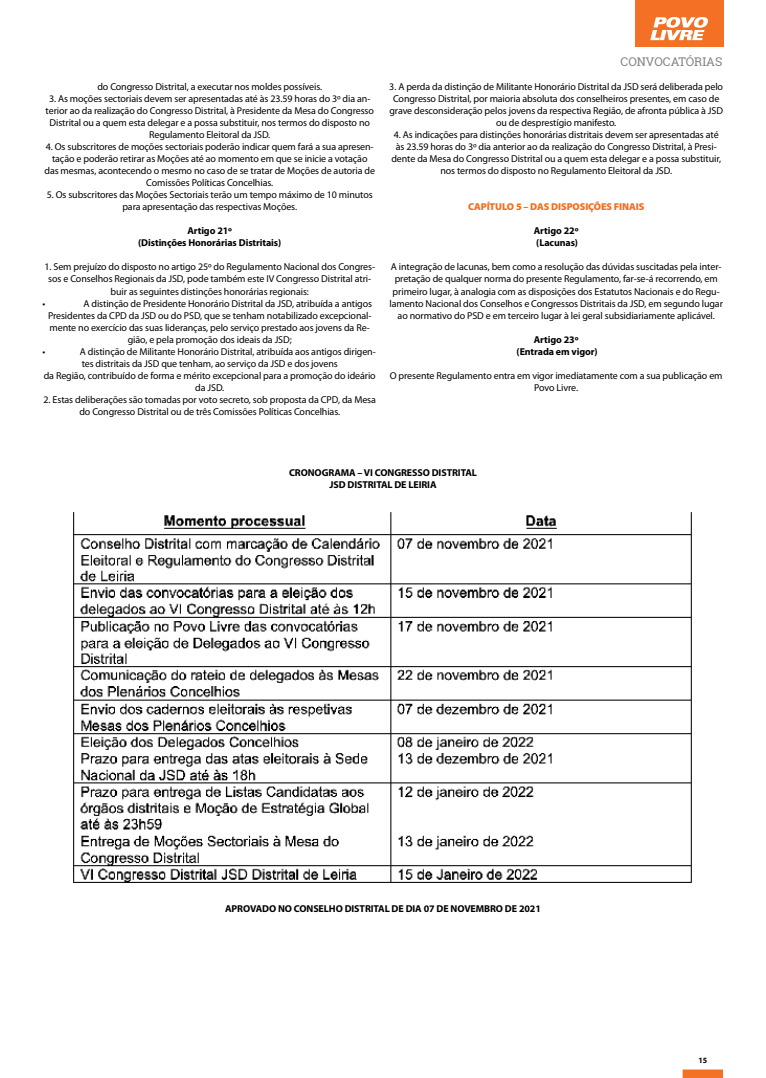
<style>
.page{position:relative;width:766px;height:1078px;background:#fff}
.page>*{position:absolute;margin:0;border:0;box-sizing:border-box;transform-origin:0 0}
.t1{font:12px "Roboto Slab";color:#808285}
.t2{font:10px/12px "Myriad Pro";letter-spacing:-.01em;color:#000;text-align:center}
.t3{font:700 10px/12px "Myriad Pro";letter-spacing:-.01em;color:#000;text-align:center}
.t4{font:900 10px "Myriad Pro";letter-spacing:-.01em;color:#f36f21}
.t5{font:700 8px "Myriad Pro";color:#000}
</style>
<div class="page">
<div style="left:682px;top:1069px;width:40px;height:8px;background:#f37024;border:1px solid #f37024"></div>
<img style="left:73px;top:512px;width:619px;height:371px">
<div style="left:634px;top:0;width:89px;height:47px;background:#f37024"></div>
<svg style="left:650px;top:17px;width:58px;height:23px"></svg>
<p class="t2" style="left:97px;top:81px;width:226px">do Congresso Distrital, a executar nos moldes possíveis.</p>
<p class="t2" style="left:46px;top:93px;width:330px">3. As moções sectoriais devem ser apresentadas até às 23.59 horas do 3º dia an&shy;terior ao da realização do Congresso Distrital, à Presidente da Mesa do Congresso Distrital ou a quem esta delegar e a possa substituir, nos termos do disposto no Regulamento Eleitoral da JSD.</p>
<p class="t2" style="left:44px;top:141px;width:332px">4. Os subscritores de moções sectoriais poderão indicar quem fará a sua apresen&shy;tação e poderão retirar as Moções até ao momento em que se inicie a votação das mesmas, acontecendo o mesmo no caso de se tratar de Moções de autoria de Comissões Políticas Concelhias.</p>
<p class="t2" style="left:47px;top:189px;width:327px">5. Os subscritores das Moções Sectoriais terão um tempo máximo de 10 minutos para apresentação das respectivas Moções.</p>
<p class="t3" style="left:138px;top:225px;width:144px">Artigo 21º<br>(Distinções Honorárias Distritais)</p>
<p class="t2" style="left:44px;top:261px;width:332px">1. Sem prejuízo do disposto no artigo 25º do Regulamento Nacional dos Congres-</p>
<p class="t2" style="left:48px;top:273px;width:324px">sos e Conselhos Regionais da JSD, pode também este IV Congresso Distrital atri-</p>
<p class="t2" style="left:110px;top:285px;width:200px">buir as seguintes distinções honorárias regionais:</p>
<p class="t2" style="left:43px;top:297px;width:4px">•</p>
<p class="t2" style="left:83px;top:297px;width:290px">A distinção de Presidente Honorário Distrital da JSD, atribuída a antigos</p>
<p class="t2" style="left:48px;top:309px;width:325px">Presidentes da CPD da JSD ou do PSD, que se tenham notabilizado excepcional-</p>
<p class="t2" style="left:50px;top:321px;width:322px">mente no exercício das suas lideranças, pelo serviço prestado aos jovens da Re-</p>
<p class="t2" style="left:128px;top:333px;width:165px">gião, e pela promoção dos ideais da JSD;</p>
<p class="t2" style="left:43px;top:345px;width:4px">•</p>
<p class="t2" style="left:80px;top:345px;width:297px">A distinção de Militante Honorário Distrital, atribuída aos antigos dirigen-</p>
<p class="t2" style="left:82px;top:357px;width:257px">tes distritais da JSD que tenham, ao serviço da JSD e dos jovens</p>
<p class="t2" style="left:44px;top:369px;width:333px">da Região, contribuído de forma e mérito excepcional para a promoção do ideário</p>
<p class="t2" style="left:195px;top:381px;width:30px">da JSD.</p>
<p class="t2" style="left:44px;top:393px;width:334px">2. Estas deliberações são tomadas por voto secreto, sob proposta da CPD, da Mesa do Congresso Distrital ou de três Comissões Políticas Concelhias.</p>
<p class="t1" style="left:620px;top:54px;width:103px">CONVOCATÓRIAS</p>
<p class="t2" style="left:389px;top:81px;width:335px">3. A perda da distinção de Militante Honorário Distrital da JSD será deliberada pelo Congresso Distrital, por maioria absoluta dos conselheiros presentes, em caso de grave desconsideração pelos jovens da respectiva Região, de afronta pública à JSD ou de desprestígio manifesto.</p>
<p class="t2" style="left:391px;top:129px;width:331px">4. As indicações para distinções honorárias distritais devem ser apresentadas até às 23.59 horas do 3º dia anterior ao da realização do Congresso Distrital, à Presi&shy;dente da Mesa do Congresso Distrital ou a quem esta delegar e a possa substituir, nos termos do disposto no Regulamento Eleitoral da JSD.</p>
<p class="t4" style="left:468px;top:200px;width:178px">CAPÍTULO 5 – DAS DISPOSIÇÕES FINAIS</p>
<p class="t3" style="left:533px;top:225px;width:46px;text-align:left">Artigo 22º (Lacunas)</p>
<p class="t2" style="left:389px;top:261px;width:335px">A integração de lacunas, bem como a resolução das dúvidas suscitadas pela inter&shy;pretação de qualquer norma do presente Regulamento, far-se-á recorrendo, em primeiro lugar, à analogia com as disposições dos Estatutos Nacionais e do Regu&shy;lamento Nacional dos Conselhos e Congressos Distritais da JSD, em segundo lugar ao normativo do PSD e em terceiro lugar à lei geral subsidiariamente aplicável.</p>
<p class="t3" style="left:516px;top:333px;width:82px">Artigo 23º (Entrada em vigor)</p>
<p class="t2" style="left:390px;top:369px;width:334px">O presente Regulamento entra em vigor imediatamente com a sua publicação em<br>Povo Livre.</p>
<p class="t3" style="left:289px;top:466px;width:189px">CRONOGRAMA – VI CONGRESSO DISTRITAL<br>JSD DISTRITAL DE LEIRIA</p>
<p class="t3" style="left:225px;top:902px;width:317px">APROVADO NO CONSELHO DISTRITAL DE DIA 07 DE NOVEMBRO DE 2021</p>
<p class="t5" style="left:698px;top:1054px;width:10px">15</p>
</div>
